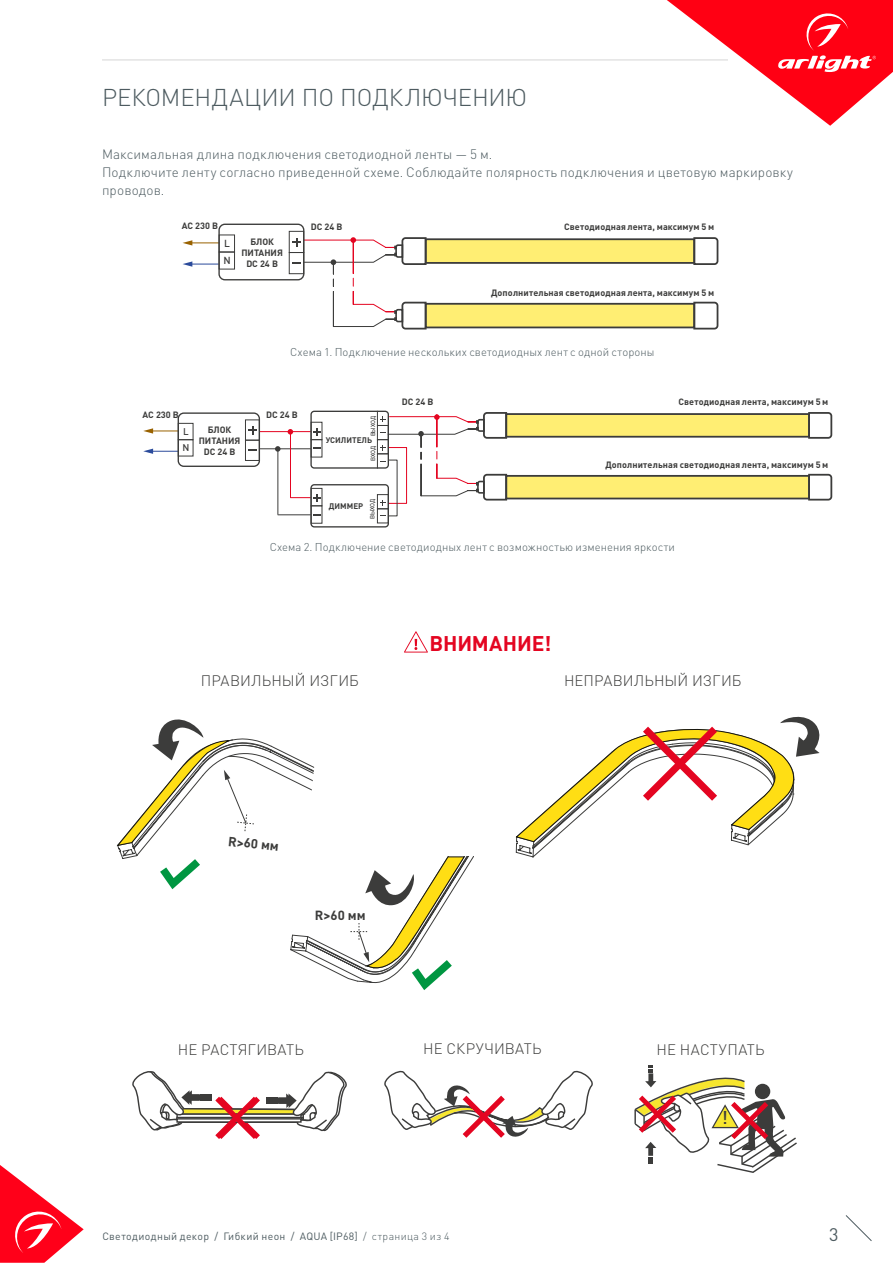
<style>
.page{position:relative;width:893px;height:1263px;background:#fff}
.page>*{position:absolute;margin:0;border:0;box-sizing:border-box;transform-origin:0 0}
.t1{font:300 24px "DIN Pro";letter-spacing:-.005em;color:#4d5b60}
.t2{font:700 21px "DIN Pro";letter-spacing:-.01em;color:#e40521}
.t3{font:500 18.3px "DIN Pro";color:#3c3c3b}
.t4{font:18px "DIN Pro";color:#4d5b60}
.t5{font:300 15px "DIN Pro";letter-spacing:.005em;color:#3c3c3b}
.t6{font:300 13.5px/17.7px "DIN Pro";letter-spacing:.01em;color:#4d5b60}
.t7{font:700 13.2px "DIN Pro";color:#3c3c3b}
.t8{font:700 13.05px "DIN Pro";color:#3c3c3b}
.t9{font:300 11.25px "DIN Pro";letter-spacing:.005em;color:#4d5b60}
.t10{font:10.5px "DIN Pro";letter-spacing:.035em;color:#4d5b60}
.t11{font:500 10.05px/17.2px "DIN Pro";color:#3c3c3b}
.t12{font:500 9.6px/16.6px "DIN Pro";color:#3c3c3b}
.t13{font:700 9.15px/10.9px "DIN Pro";letter-spacing:.01em;color:#3c3c3b;text-align:center}
.t14{font:700 8.1px "DIN Pro";color:#3c3c3b}
.t15{font:6px "DIN Pro";letter-spacing:-.01em;color:#010202}
.s1{font-weight:300}
</style>
<div class="page">
<svg style="left:667px;top:0;width:226px;height:126px"></svg>
<svg style="left:845px;top:1215px;width:27px;height:26px"></svg>
<svg style="left:0;top:1165px;width:84px;height:98px"></svg>
<hr style="left:102px;top:60px;width:626px;height:1px;background:#e3e3e3">
<svg style="left:384px;top:1070px;width:209px;height:68px"></svg>
<svg style="left:132px;top:1071px;width:215px;height:68px"></svg>
<svg style="left:634px;top:1066px;width:163px;height:107px"></svg>
<svg style="left:404px;top:631px;width:24px;height:21px"></svg>
<svg style="left:515px;top:716px;width:305px;height:142px"></svg>
<svg style="left:116px;top:719px;width:357px;height:271px"></svg>
<div style="left:426px;top:239px;width:268px;height:24px;background:#ffee73"></div>
<div style="left:425px;top:238px;width:270px;height:26px;border:2px solid #3c3c3b"></div>
<svg style="left:692px;top:237px;width:27px;height:28px"></svg>
<div style="left:426px;top:304px;width:268px;height:23px;background:#ffee73"></div>
<div style="left:425px;top:303px;width:270px;height:25px;border:2px solid #3c3c3b"></div>
<svg style="left:692px;top:301px;width:27px;height:29px"></svg>
<svg style="left:183px;top:240px;width:35px;height:6px"></svg>
<svg style="left:183px;top:261px;width:35px;height:6px"></svg>
<div style="left:218px;top:224px;width:86px;height:56px;border:1px solid #3c3c3b;border-radius:6px"></div>
<div style="left:219px;top:234px;width:16px;height:18px;border:1px solid #3c3c3b"></div>
<div style="left:219px;top:252px;width:16px;height:18px;border:1px solid #3c3c3b"></div>
<div style="left:289px;top:231px;width:15px;height:22px;border:1px solid #3c3c3b"></div>
<div style="left:289px;top:252px;width:15px;height:22px;border:1px solid #3c3c3b"></div>
<svg style="left:292px;top:236px;width:135px;height:94px"></svg>
<hr style="left:260px;top:431px;width:50px;height:1px;background:#e40521">
<hr style="left:260px;top:448px;width:50px;height:1px;background:#3c3c3b">
<hr style="left:278px;top:514px;width:32px;height:1px;background:#3c3c3b">
<hr style="left:290px;top:432px;width:1px;height:65px;background:#e40521">
<hr style="left:277px;top:449px;width:1px;height:65px;background:#3c3c3b">
<div style="left:311px;top:422px;width:11px;height:18px;border:1px solid #3c3c3b"></div>
<div style="left:311px;top:439px;width:11px;height:18px;border:1px solid #3c3c3b"></div>
<svg style="left:313px;top:429px;width:7px;height:7px"></svg>
<div style="left:311px;top:488px;width:11px;height:18px;border:1px solid #3c3c3b"></div>
<div style="left:311px;top:505px;width:11px;height:18px;border:1px solid #3c3c3b"></div>
<div style="left:377px;top:494px;width:12px;height:15px;border:1px solid #3c3c3b"></div>
<div style="left:377px;top:508px;width:12px;height:15px;border:1px solid #3c3c3b"></div>
<svg style="left:290px;top:495px;width:30px;height:7px"></svg>
<div style="left:310px;top:411px;width:79px;height:58px;border:1px solid #3c3c3b;border-radius:3px"></div>
<div style="left:310px;top:484px;width:79px;height:43px;border:1px solid #3c3c3b;border-radius:3px"></div>
<svg style="left:288px;top:429px;width:5px;height:6px"></svg>
<svg style="left:275px;top:446px;width:6px;height:6px"></svg>
<div style="left:506px;top:414px;width:303px;height:23px;background:#ffee73"></div>
<div style="left:505px;top:413px;width:305px;height:25px;border:2px solid #3c3c3b"></div>
<svg style="left:807px;top:412px;width:26px;height:27px"></svg>
<div style="left:506px;top:476px;width:303px;height:22px;background:#ffee73"></div>
<div style="left:505px;top:475px;width:305px;height:24px;border:2px solid #3c3c3b"></div>
<svg style="left:807px;top:473px;width:26px;height:28px"></svg>
<svg style="left:377px;top:411px;width:131px;height:95px"></svg>
<svg style="left:143px;top:428px;width:35px;height:6px"></svg>
<svg style="left:143px;top:449px;width:35px;height:5px"></svg>
<div style="left:178px;top:412px;width:82px;height:55px;border:1px solid #3c3c3b;border-radius:6px"></div>
<div style="left:178px;top:423px;width:16px;height:17px;border:1px solid #3c3c3b"></div>
<div style="left:178px;top:439px;width:16px;height:17px;border:1px solid #3c3c3b"></div>
<div style="left:245px;top:419px;width:15px;height:22px;border:1px solid #3c3c3b"></div>
<div style="left:245px;top:440px;width:15px;height:21px;border:1px solid #3c3c3b"></div>
<svg style="left:248px;top:426px;width:9px;height:8px"></svg>
<h1 class="t1" style="left:102px;top:81px;width:427px">РЕКОМЕНДАЦИИ ПО ПОДКЛЮЧЕНИЮ</h1>
<h3 class="t6" style="left:102px;top:145px;width:692px">Максимальная длина подключения светодиодной ленты — 5 м.<br>Подключите ленту согласно приведенной схеме. Соблюдайте полярность подключения и цветовую маркировку проводов.</h3>
<p class="t13" style="left:182px;top:220px;width:38px">AC 230 В</p>
<p class="t13" style="left:311px;top:220px;width:33px">DC 24 В</p>
<p class="t11" style="left:224px;top:234px;width:9px">L<br>N</p>
<p class="t13" style="left:241px;top:236px;width:43px">БЛОК<br>ПИТАНИЯ<br>DC 24 В</p>
<p class="t13" style="left:564px;top:221px;width:151px">Светодиодная лента, максимум 5 м</p>
<p class="t13" style="left:491px;top:287px;width:225px">Дополнительная светодиодная лента, максимум 5 м</p>
<p class="t9" style="left:290px;top:345px;width:366px">Схема 1. Подключение нескольких светодиодных лент с одной стороны</p>
<p class="t13" style="left:402px;top:396px;width:33px">DC 24 В</p>
<p class="t13" style="left:678px;top:396px;width:151px">Светодиодная лента, максимум 5 м</p>
<p class="t13" style="left:143px;top:409px;width:38px">AC 230 В</p>
<p class="t13" style="left:266px;top:409px;width:33px">DC 24 В</p>
<p class="t12" style="left:183px;top:422px;width:8px">L<br>N</p>
<p class="t13" style="left:199px;top:424px;width:43px">БЛОК<br>ПИТАНИЯ<br>DC 24 В</p>
<p class="t15" style="left:369px;top:436px;width:22px;rotate:-90deg">ВЫХОД</p>
<p class="t15" style="left:369px;top:461px;width:17px;rotate:-90deg">ВХОД</p>
<p class="t14" style="left:326px;top:435px;width:48px">УСИЛИТЕЛЬ</p>
<p class="t14" style="left:329px;top:500px;width:36px">ДИММЕР</p>
<p class="t15" style="left:368px;top:519px;width:22px;rotate:-90deg">ВЫХОД</p>
<p class="t13" style="left:605px;top:459px;width:225px">Дополнительная светодиодная лента, максимум 5 м</p>
<p class="t9" style="left:270px;top:540px;width:407px">Схема 2. Подключение светодиодных лент с возможностью изменения яркости</p>
<h2 class="t2" style="left:429px;top:629px;width:123px">ВНИМАНИЕ!</h2>
<h3 class="t5" style="left:201px;top:671px;width:160px">ПРАВИЛЬНЫЙ ИЗГИБ</h3>
<h3 class="t5" style="left:564px;top:671px;width:179px">НЕПРАВИЛЬНЫЙ ИЗГИБ</h3>
<h3 class="t8" style="left:229px;top:832px;width:52px;rotate:6deg">R&gt;60 мм</h3>
<h3 class="t7" style="left:315px;top:907px;width:52px">R&gt;60 мм</h3>
<h3 class="t5" style="left:178px;top:1039px;width:128px">НЕ РАСТЯГИВАТЬ</h3>
<h3 class="t5" style="left:423px;top:1038px;width:120px">НЕ СКРУЧИВАТЬ</h3>
<h3 class="t5" style="left:657px;top:1039px;width:110px">НЕ НАСТУПАТЬ</h3>
<h3 class="t3" style="left:722px;top:1105px;width:8px">!</h3>
<p class="t10" style="left:102px;top:1229px;width:349px">Светодиодный декор / Гибкий неон / AQUA [IP68] <span class="s1">/ страница 3 из 4</span></p>
<h3 class="t4" style="left:829px;top:1222px;width:11px">3</h3>
</div>
